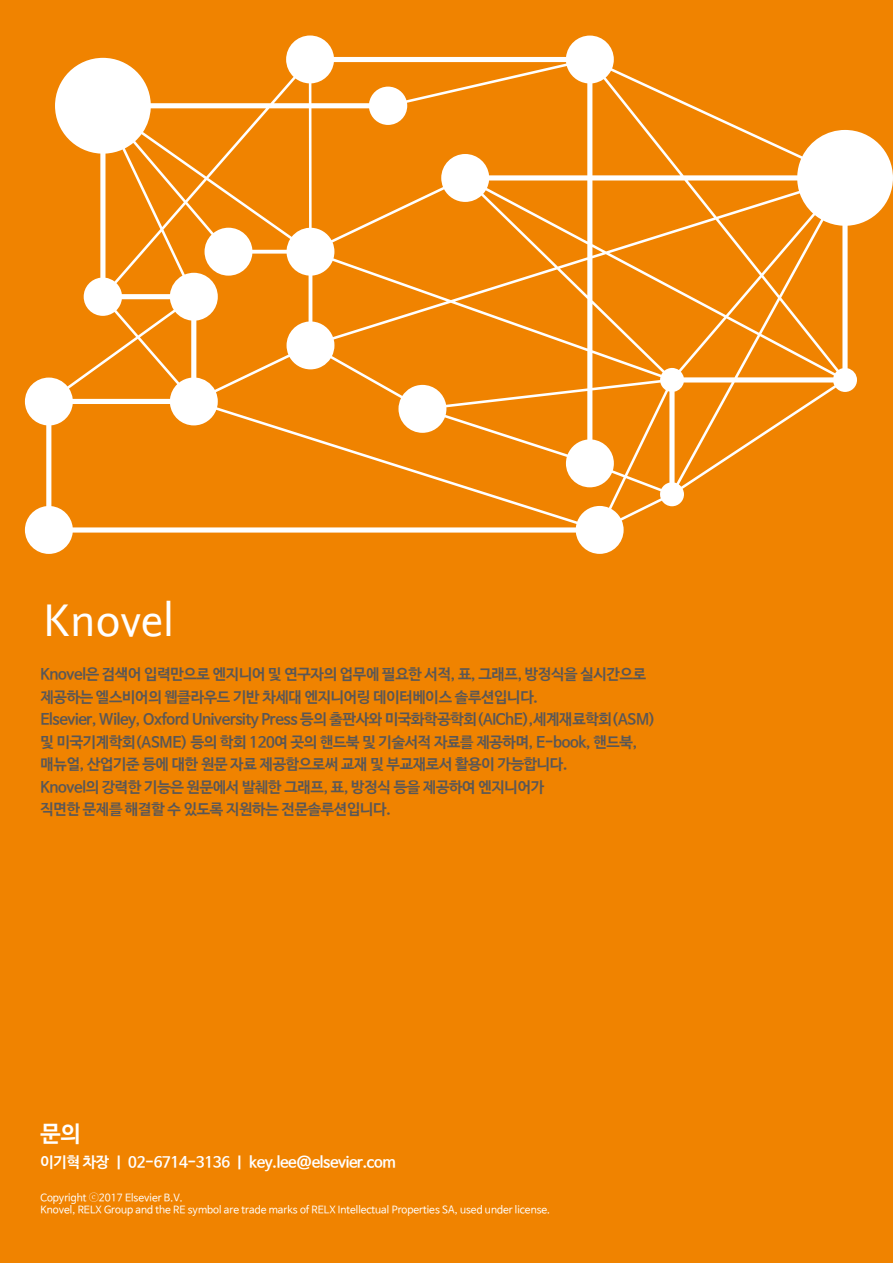
<style>
.page{position:relative;width:893px;height:1263px;background:#f08300}
.page>*{position:absolute;margin:0;border:0;box-sizing:border-box;transform-origin:0 0}
.t1{font:48px "Nexus Sans Offc Pro";color:#fff}
.t2{font:700 22.5px "Nanum Barun Gothic";color:#fff}
.t3{font:700 15px/22.5px "Nanum Barun Gothic";letter-spacing:-.02em;color:#595757}
.t4{font:700 15px "Nanum Barun Gothic";letter-spacing:-.02em;color:#fff}
.t5{font:10.2px/12.3px "Nanum Barun Gothic";color:#fff}
.s1{font-family:"Adobe Myungjo Std";font-weight:500}
</style>
<div class="page">
<svg style="left:25px;top:36px;width:868px;height:518px"></svg>
<h1 class="t1" style="left:43px;top:584px;width:133px">Knovel</h1>
<p class="t3" style="left:40px;top:664px;width:617px">Knovel은 검색어 입력만으로 엔지니어 및 연구자의 업무에 필요한 서적, 표, 그래프, 방정식을 실시간으로 제공하는 엘스비어의 웹클라우드 기반 차세대 엔지니어링 데이터베이스 솔루션입니다.<br>Elsevier, Wiley, Oxford University Press 등의 출판사와 미국화학공학회(AIChE),세계재료학회(ASM) 및 미국기계학회(ASME) 등의 학회 120여 곳의 핸드북 및 기술서적 자료를 제공하며, E-book, 핸드북, 매뉴얼, 산업기준 등에 대한 원문 자료 제공함으로써 교재 및 부교재로서 활용이 가능합니다.<br>Knovel의 강력한 기능은 원문에서 발췌한 그래프, 표, 방정식 등을 제공하여 엔지니어가<br>직면한 문제를 해결할 수 있도록 지원하는 전문솔루션입니다.</p>
<h2 class="t2" style="left:40px;top:1122px;width:42px">문의</h2>
<p class="t4" style="left:40px;top:1154px;width:357px">이기혁 차장 ㅣ 02-6714-3136 ㅣ key.lee@elsevier.com</p>
<p class="t5" style="left:40px;top:1192px;width:511px">Copyright <span class="s1">ⓒ</span>2017 Elsevier B.V.<br>Knovel, RELX Group and the RE symbol are trade marks of RELX Intellectual Properties SA, used under license.</p>
</div>
